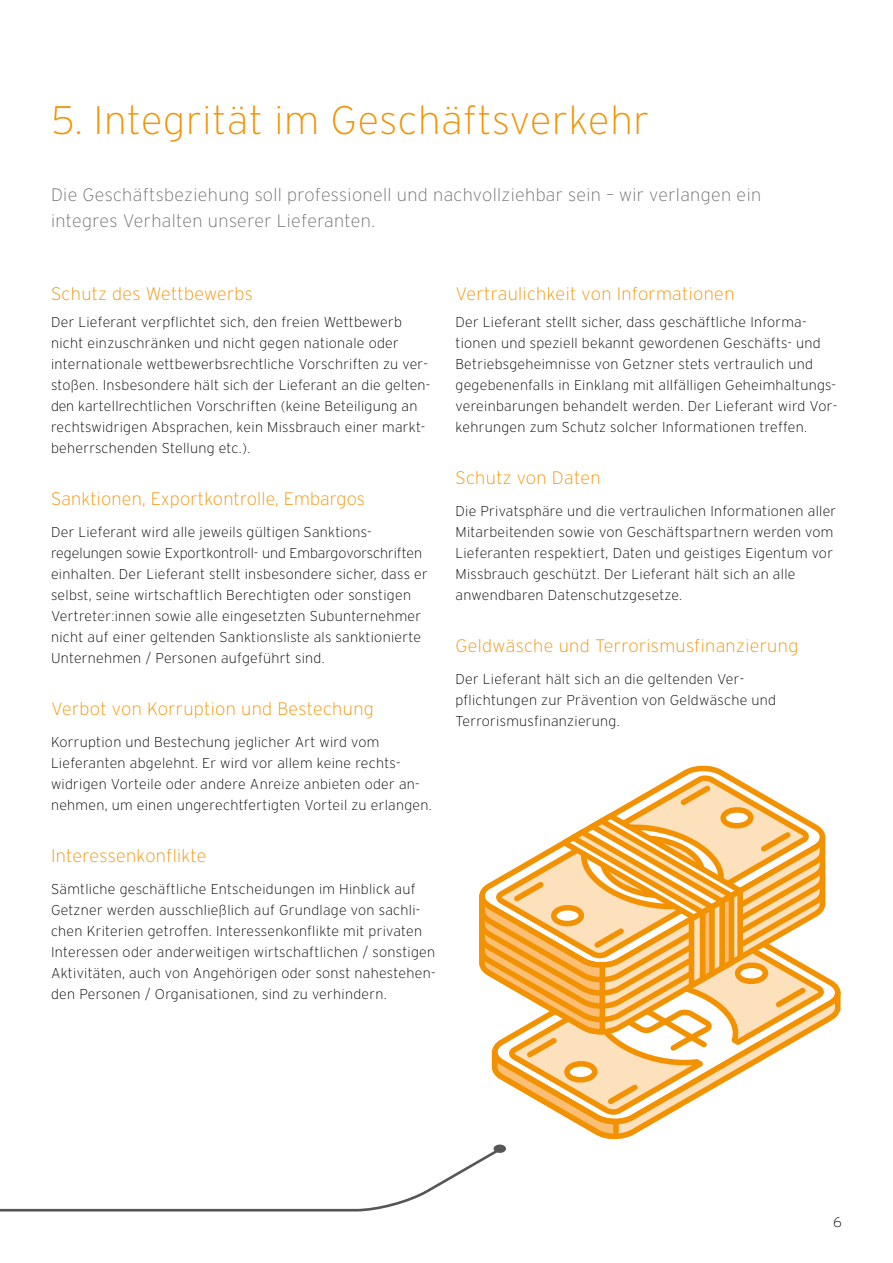
<style>
.page{position:relative;width:893px;height:1263px;background:#fff}
.page>*{position:absolute;margin:0;border:0;box-sizing:border-box;transform-origin:0 0}
.t1{font:200 39.75px "Interstate";letter-spacing:.02em;color:#f39200}
.t2{font:200 18px "Interstate";letter-spacing:.02em;color:#f39200}
.t3{font:200 18px/25.5px "Interstate";letter-spacing:.02em;color:#6f6f6e}
.t4{font:200 14.25px/21px "Interstate";letter-spacing:.02em;color:#000}
</style>
<div class="page">
<svg style="left:825px;top:990px;width:15px;height:34px"></svg>
<svg style="left:676px;top:765px;width:149px;height:69px"></svg>
<svg style="left:0;top:775px;width:824px;height:437px"></svg>
<h1 class="t1" style="left:51px;top:100px;width:600px">5. Integrität im Geschäftsverkehr</h1>
<p class="t3" style="left:51px;top:182px;width:712px">Die Geschäftsbeziehung soll professionell und nachvollziehbar sein – wir verlangen ein integres Verhalten unserer Lieferanten.</p>
<p class="t2" style="left:51px;top:285px;width:203px">Schutz des Wettbewerbs</p>
<p class="t4" style="left:51px;top:312px;width:381px">Der Lieferant verpflichtet sich, den freien Wettbewerb nicht einzuschränken und nicht gegen nationale oder internationale wettbewerbsrechtliche Vorschriften zu ver&shy;stoßen. Insbesondere hält sich der Lieferant an die gelten&shy;den kartellrechtlichen Vorschriften (keine Beteiligung an rechtswidrigen Absprachen, kein Missbrauch einer markt&shy;beherrschenden Stellung etc.).</p>
<p class="t2" style="left:51px;top:490px;width:315px">Sanktionen, Exportkontrolle, Embargos</p>
<p class="t4" style="left:51px;top:522px;width:378px">Der Lieferant wird alle jeweils gültigen Sanktions&shy;regelungen sowie Exportkontroll- und Embargovorschriften einhalten. Der Lieferant stellt insbesondere sicher, dass er selbst, seine wirtschaftlich Berechtigten oder sonstigen Vertreter:innen sowie alle eingesetzten Subunternehmer nicht auf einer geltenden Sanktionsliste als sanktionierte Unternehmen / Personen aufgeführt sind.</p>
<p class="t2" style="left:51px;top:700px;width:324px">Verbot von Korruption und Bestechung</p>
<p class="t4" style="left:51px;top:732px;width:382px">Korruption und Bestechung jeglicher Art wird vom Lieferanten abgelehnt. Er wird vor allem keine rechts&shy;widrigen Vorteile oder andere Anreize anbieten oder an&shy;nehmen, um einen ungerechtfertigten Vorteil zu erlangen.</p>
<p class="t2" style="left:51px;top:847px;width:157px">Interessenkonflikte</p>
<p class="t4" style="left:51px;top:879px;width:386px">Sämtliche geschäftliche Entscheidungen im Hinblick auf Getzner werden ausschließlich auf Grundlage von sachli&shy;chen Kriterien getroffen. Interessenkonflikte mit privaten Interessen oder anderweitigen wirtschaftlichen / sonstigen Aktivitäten, auch von Angehörigen oder sonst nahestehen&shy;den Personen / Organisationen, sind zu verhindern.</p>
<p class="t2" style="left:455px;top:285px;width:280px">Vertraulichkeit von Informationen</p>
<p class="t4" style="left:455px;top:312px;width:383px">Der Lieferant stellt sicher, dass geschäftliche Informa&shy;tionen und speziell bekannt gewordenen Geschäfts- und Betriebsgeheimnisse von Getzner stets vertraulich und gegebenenfalls in Einklang mit allfälligen Geheimhaltungs&shy;vereinbarungen behandelt werden. Der Lieferant wird Vor&shy;kehrungen zum Schutz solcher Informationen treffen.</p>
<p class="t2" style="left:455px;top:469px;width:147px">Schutz von Daten</p>
<p class="t4" style="left:455px;top:501px;width:382px">Die Privatsphäre und die vertraulichen Informationen aller Mitarbeitenden sowie von Geschäftspartnern werden vom Lieferanten respektiert, Daten und geistiges Eigentum vor Missbrauch geschützt. Der Lieferant hält sich an alle anwendbaren Datenschutzgesetze.</p>
<p class="t2" style="left:455px;top:637px;width:344px">Geldwäsche und Terrorismusfinanzierung</p>
<p class="t4" style="left:455px;top:669px;width:322px">Der Lieferant hält sich an die geltenden Ver&shy;pflichtungen zur Prävention von Geldwäsche und<br>Terrorismusfinanzierung.</p>
<p class="t4" style="left:833px;top:1212px;width:10px">6</p>
</div>
